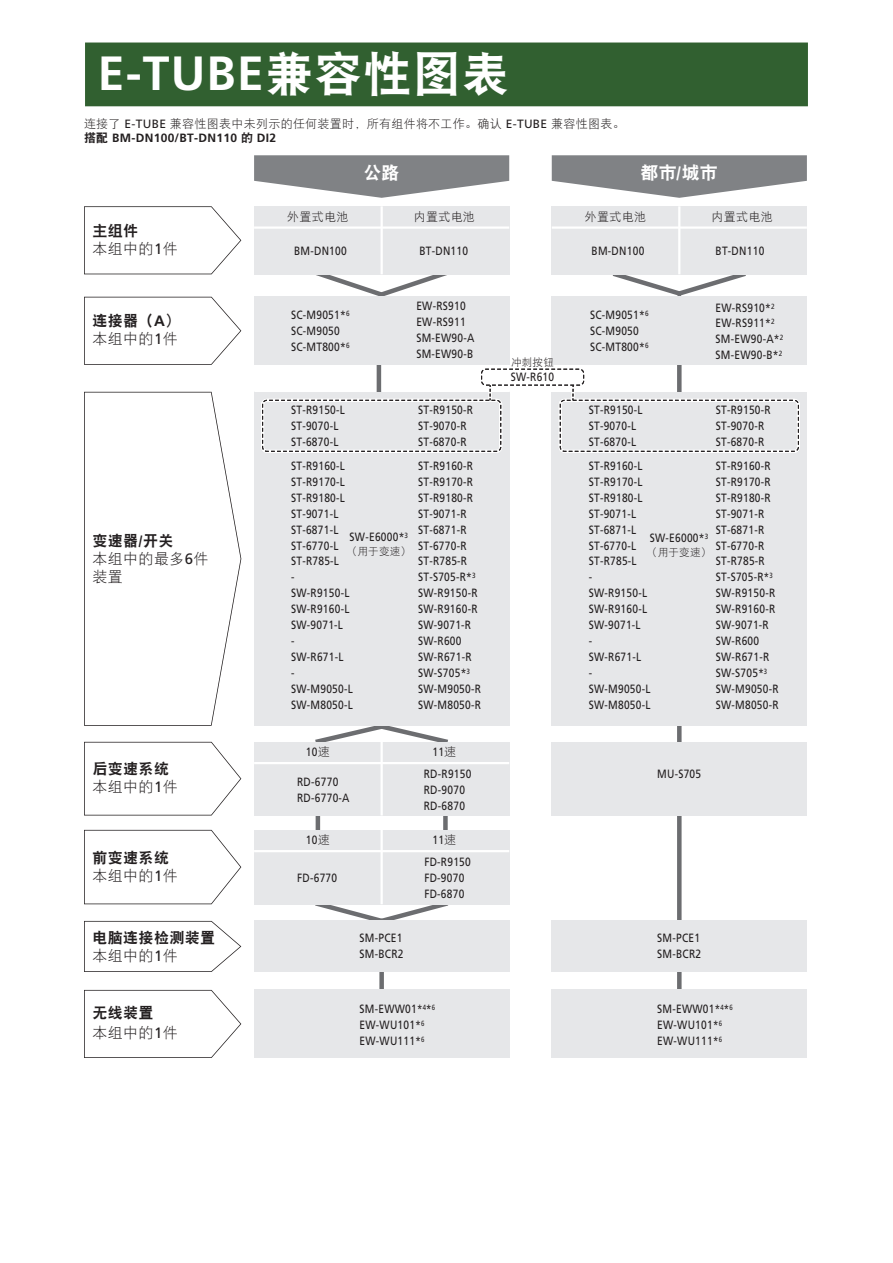
<style>
.page{position:relative;width:893px;height:1263px;background:#fff}
.page>*{position:absolute;margin:0;border:0;box-sizing:border-box;transform-origin:0 0}
.t1{font:700 48px "Frutiger LT Pro";color:#fff}
.t2{font:18px "DFP Hei W9";color:#fff}
.t3{font:15px/18px "DFP Hei W3";letter-spacing:.025em;color:#231f20}
.t4{font:15px "DFP Hei W9";letter-spacing:.025em;color:#231f20}
.t5{font:12px/15.9px "Frutiger LT Pro";letter-spacing:.025em;color:#231f20;scale:.85 1}
.t6{font:12px "DFP Hei W3";letter-spacing:.025em;color:#231f20}
.t7{font:700 12px "Frutiger LT Pro";letter-spacing:.025em;color:#231f20}
.t8{font:10.5px "DFP Hei W3";letter-spacing:.025em;color:#231f20}
.s1{font-family:"DF Hei GB W9";font-weight:400}
.s2{font-family:"Frutiger LT Pro"}
.s3{font-family:"DFP Hei W9";font-weight:400}
.s4{font-family:"Frutiger LT Pro";font-weight:700}
.s5{font-family:"DFP Hei W5"}
.s6{font-family:"DFP Hei W3"}
</style>
<div class="page">
<div style="left:85px;top:43px;width:723px;height:63px;background:#316030"></div>
<svg style="left:610px;top:274px;width:139px;height:23px"></svg>
<div style="left:677px;top:353px;width:5px;height:39px;background:#6c6d70"></div>
<div style="left:677px;top:708px;width:5px;height:36px;background:#6c6d70"></div>
<hr style="left:316px;top:813px;width:4px;height:17px;background:#6c6d70">
<div style="left:443px;top:813px;width:5px;height:17px;background:#6c6d70"></div>
<svg style="left:312px;top:904px;width:139px;height:17px"></svg>
<div style="left:677px;top:813px;width:5px;height:108px;background:#6c6d70"></div>
<div style="left:379px;top:959px;width:5px;height:47px;background:#6c6d70"></div>
<svg style="left:312px;top:274px;width:139px;height:23px"></svg>
<hr style="left:377px;top:353px;width:4px;height:39px;background:#6c6d70">
<div style="left:677px;top:953px;width:5px;height:47px;background:#6c6d70"></div>
<svg style="left:315px;top:726px;width:133px;height:16px"></svg>
<div style="left:552px;top:392px;width:255px;height:334px;background:#e6e7e9"></div>
<div style="left:254px;top:206px;width:255px;height:68px;background:#e6e7e9"></div>
<hr style="left:381px;top:206px;width:2px;height:68px;background:#fff">
<hr style="left:254px;top:226px;width:255px;height:3px;background:#fff">
<div style="left:552px;top:206px;width:255px;height:68px;background:#e6e7e9"></div>
<hr style="left:678px;top:206px;width:2px;height:68px;background:#fff">
<hr style="left:552px;top:226px;width:255px;height:3px;background:#fff">
<svg style="left:254px;top:155px;width:255px;height:43px"></svg>
<svg style="left:84px;top:206px;width:157px;height:68px"></svg>
<svg style="left:84px;top:742px;width:157px;height:73px"></svg>
<div style="left:254px;top:297px;width:255px;height:68px;background:#e6e7e9"></div>
<div style="left:254px;top:742px;width:255px;height:73px;background:#e6e7e9"></div>
<hr style="left:254px;top:762px;width:255px;height:2px;background:#fff">
<hr style="left:381px;top:742px;width:2px;height:73px;background:#fff">
<svg style="left:552px;top:155px;width:255px;height:43px"></svg>
<div style="left:552px;top:297px;width:255px;height:68px;background:#e6e7e9"></div>
<div style="left:552px;top:742px;width:255px;height:73px;background:#e6e7e9"></div>
<svg style="left:84px;top:830px;width:157px;height:74px"></svg>
<div style="left:254px;top:830px;width:255px;height:74px;background:#e6e7e9"></div>
<hr style="left:254px;top:850px;width:255px;height:2px;background:#fff">
<svg style="left:84px;top:921px;width:157px;height:51px"></svg>
<svg style="left:84px;top:990px;width:157px;height:68px"></svg>
<div style="left:552px;top:921px;width:255px;height:51px;background:#e6e7e9"></div>
<div style="left:254px;top:921px;width:255px;height:51px;background:#e6e7e9"></div>
<div style="left:254px;top:989px;width:255px;height:69px;background:#e6e7e9"></div>
<svg style="left:84px;top:297px;width:157px;height:68px"></svg>
<div style="left:254px;top:392px;width:255px;height:334px;background:#e6e7e9"></div>
<svg style="left:84px;top:392px;width:157px;height:334px"></svg>
<div style="left:261px;top:399px;width:241px;height:54px;border:3px solid #fff;border-radius:4px"></div>
<div style="left:559px;top:399px;width:241px;height:54px;border:3px solid #fff;border-radius:4px"></div>
<div style="left:480px;top:368px;width:105px;height:19px;border:3px solid #fff;border-radius:4px"></div>
<hr style="left:489px;top:385px;width:3px;height:15px;background:#fff">
<hr style="left:571px;top:385px;width:4px;height:15px;background:#fff">
<div style="left:262px;top:400px;width:239px;height:52px;border:1px dashed #231f20;border-radius:4px"></div>
<div style="left:560px;top:400px;width:239px;height:52px;border:1px dashed #231f20;border-radius:4px"></div>
<div style="left:481px;top:369px;width:103px;height:17px;border:1px dashed #231f20;border-radius:4px"></div>
<svg style="left:489px;top:385px;width:2px;height:15px"></svg>
<svg style="left:572px;top:385px;width:2px;height:15px"></svg>
<hr style="left:381px;top:830px;width:2px;height:74px;background:#fff">
<div style="left:552px;top:989px;width:255px;height:69px;background:#e6e7e9"></div>
<h1 class="t1" style="left:98px;top:45px;width:414px">E-TUBE<span class="s1">兼容性图表</span></h1>
<p class="t6" style="left:84px;top:118px;width:542px">连接了 <span class="s2">E-TUBE</span> 兼容性图表中未列示的任何装置时，所有组件将不工作。确认 <span class="s2">E-TUBE</span> 兼容性图表。</p>
<p class="t7" style="left:84px;top:131px;width:194px"><span class="s3">搭配</span> BM-DN100/BT-DN110 <span class="s3">的</span> DI2</p>
<h2 class="t2" style="left:363px;top:163px;width:38px">公路</h2>
<h2 class="t2" style="left:640px;top:163px;width:79px">都市/城市</h2>
<p class="t4" style="left:93px;top:223px;width:47px">主组件</p>
<p class="t3" style="left:93px;top:240px;width:87px">本组中的<span class="s2">1</span>件</p>
<p class="t4" style="left:93px;top:313px;width:89px">连接器（<span class="s4">A</span><span class="s5">）</span></p>
<p class="t3" style="left:93px;top:329px;width:87px">本组中的<span class="s2">1</span>件</p>
<p class="t4" style="left:93px;top:533px;width:83px">变速器/开关</p>
<p class="t3" style="left:93px;top:550px;width:117px">本组中的最多<span class="s2">6</span>件装置</p>
<p class="t4" style="left:93px;top:761px;width:78px">后变速系统</p>
<p class="t3" style="left:93px;top:777px;width:87px">本组中的<span class="s2">1</span>件</p>
<p class="t4" style="left:93px;top:850px;width:78px">前变速系统</p>
<p class="t3" style="left:93px;top:867px;width:87px">本组中的<span class="s2">1</span>件</p>
<p class="t4" style="left:93px;top:930px;width:124px">电脑连接检测装置</p>
<p class="t3" style="left:93px;top:946px;width:87px">本组中的<span class="s2">1</span>件</p>
<p class="t4" style="left:93px;top:1005px;width:63px">无线装置</p>
<p class="t3" style="left:93px;top:1023px;width:87px">本组中的<span class="s2">1</span>件</p>
<p class="t6" style="left:287px;top:211px;width:63px">外置式电池</p>
<p class="t5" style="left:294px;top:242px;width:64px">BM-DN100</p>
<p class="t5" style="left:291px;top:307px;width:70px">SC-M9051*<sup>6<br></sup>SC-M9050<br>SC-MT800*<sup>6</sup></p>
<p class="t6" style="left:414px;top:211px;width:63px">内置式电池</p>
<p class="t5" style="left:419px;top:242px;width:59px">BT-DN110</p>
<p class="t5" style="left:416px;top:298px;width:70px">EW-RS910<br>EW-RS911<br>SM-EW90-A<br>SM-EW90-B</p>
<p class="t5" style="left:291px;top:402px;width:65px">ST-R9150-L<br>ST-9070-L<br>ST-6870-L</p>
<p class="t5" style="left:291px;top:458px;width:74px">ST-R9160-L<br>ST-R9170-L<br>ST-R9180-L<br>ST-9071-L<br>ST-6871-L<br>ST-6770-L<br>ST-R785-L<br>-<br>SW-R9150-L<br>SW-R9160-L<br>SW-9071-L<br>-<br>SW-R671-L<br>-<br>SW-M9050-L<br>SW-M8050-L</p>
<p class="t5" style="left:350px;top:529px;width:70px">SW-E6000*<sup>3</sup></p>
<p class="t8" style="left:347px;top:546px;width:66px">（用于变速）</p>
<p class="t5" style="left:418px;top:402px;width:66px">ST-R9150-R<br>ST-9070-R<br>ST-6870-R</p>
<p class="t5" style="left:418px;top:458px;width:76px">ST-R9160-R<br>ST-R9170-R<br>ST-R9180-R<br>ST-9071-R<br>ST-6871-R<br>ST-6770-R<br>ST-R785-R<br>ST-S705-R*<sup>3<br></sup>SW-R9150-R<br>SW-R9160-R<br>SW-9071-R<br>SW-R600<br>SW-R671-R<br>SW-S705*<sup>3<br></sup>SW-M9050-R<br>SW-M8050-R</p>
<p class="t5" style="left:306px;top:744px;width:30px">10<span class="s6">速</span></p>
<p class="t5" style="left:432px;top:744px;width:30px">11<span class="s6">速</span></p>
<p class="t5" style="left:297px;top:774px;width:63px">RD-6770<br>RD-6770-A</p>
<p class="t5" style="left:424px;top:766px;width:58px">RD-R9150<br>RD-9070<br>RD-6870</p>
<p class="t5" style="left:306px;top:832px;width:30px">10<span class="s6">速</span></p>
<p class="t5" style="left:432px;top:832px;width:30px">11<span class="s6">速</span></p>
<p class="t5" style="left:297px;top:869px;width:49px">FD-6770</p>
<p class="t5" style="left:359px;top:930px;width:53px">SM-PCE1<br>SM-BCR2</p>
<p class="t5" style="left:424px;top:854px;width:56px">FD-R9150<br>FD-9070<br>FD-6870</p>
<p class="t5" style="left:359px;top:1001px;width:90px">SM-EWW01*<sup>4</sup>*<sup>6<br></sup>EW-WU101*<sup>6<br></sup>EW-WU111*<sup>6</sup></p>
<p class="t8" style="left:511px;top:357px;width:44px">冲刺按钮</p>
<p class="t5" style="left:511px;top:369px;width:53px">SW-R610</p>
<p class="t6" style="left:585px;top:211px;width:63px">外置式电池</p>
<p class="t5" style="left:591px;top:242px;width:64px">BM-DN100</p>
<p class="t6" style="left:711px;top:211px;width:63px">内置式电池</p>
<p class="t5" style="left:715px;top:242px;width:59px">BT-DN110</p>
<p class="t5" style="left:590px;top:307px;width:70px">SC-M9051*<sup>6<br></sup>SC-M9050<br>SC-MT800*<sup>6</sup></p>
<p class="t5" style="left:715px;top:299px;width:81px">EW-RS910*<sup>2<br></sup>EW-RS911*<sup>2<br></sup>SM-EW90-A*<sup>2<br></sup>SM-EW90-B*<sup>2</sup></p>
<p class="t5" style="left:589px;top:402px;width:65px">ST-R9150-L<br>ST-9070-L<br>ST-6870-L</p>
<p class="t5" style="left:589px;top:458px;width:74px">ST-R9160-L<br>ST-R9170-L<br>ST-R9180-L<br>ST-9071-L<br>ST-6871-L<br>ST-6770-L<br>ST-R785-L<br>-<br>SW-R9150-L<br>SW-R9160-L<br>SW-9071-L<br>-<br>SW-R671-L<br>-<br>SW-M9050-L<br>SW-M8050-L</p>
<p class="t5" style="left:650px;top:530px;width:70px">SW-E6000*<sup>3</sup></p>
<p class="t8" style="left:647px;top:547px;width:66px">（用于变速）</p>
<p class="t5" style="left:716px;top:402px;width:66px">ST-R9150-R<br>ST-9070-R<br>ST-6870-R</p>
<p class="t5" style="left:716px;top:458px;width:76px">ST-R9160-R<br>ST-R9170-R<br>ST-R9180-R<br>ST-9071-R<br>ST-6871-R<br>ST-6770-R<br>ST-R785-R<br>ST-S705-R*<sup>3<br></sup>SW-R9150-R<br>SW-R9160-R<br>SW-9071-R<br>SW-R600<br>SW-R671-R<br>SW-S705*<sup>3<br></sup>SW-M9050-R<br>SW-M8050-R</p>
<p class="t5" style="left:657px;top:766px;width:53px">MU-S705</p>
<p class="t5" style="left:657px;top:930px;width:53px">SM-PCE1<br>SM-BCR2</p>
<p class="t5" style="left:657px;top:1001px;width:90px">SM-EWW01*<sup>4</sup>*<sup>6<br></sup>EW-WU101*<sup>6<br></sup>EW-WU111*<sup>6</sup></p>
</div>
